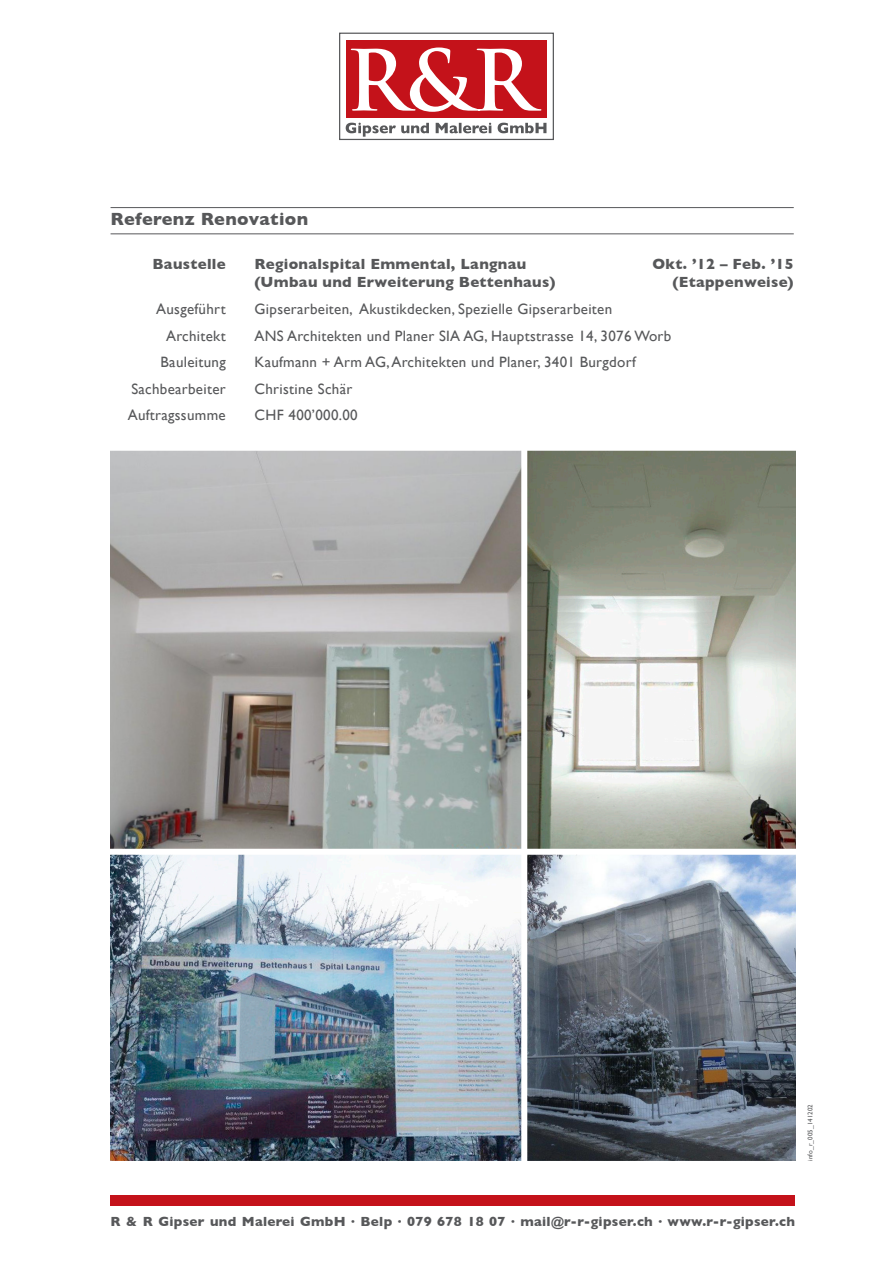
<style>
.page{position:relative;width:893px;height:1263px;background:#fff}
.page>*{position:absolute;margin:0;border:0;box-sizing:border-box;transform-origin:0 0}
.t1{font:700 18px "Gill Sans";letter-spacing:.02em;color:#57585a}
.t2{font:15px "Gill Sans";letter-spacing:.02em;color:#57585a}
.t3{font:700 15px "Gill Sans";letter-spacing:.02em;color:#57585a}
.t4{font:700 13.5px "Gill Sans";letter-spacing:.02em;color:#57585a}
.t5{font:6.75px "Gill Sans";letter-spacing:.02em;color:#57585a}
</style>
<div class="page">
<div style="left:111px;top:1196px;width:684px;height:10px;background:#c4121a"></div>
<img style="left:527px;top:451px;width:268px;height:398px">
<img style="left:527px;top:855px;width:268px;height:306px">
<img style="left:111px;top:855px;width:410px;height:306px">
<img style="left:111px;top:451px;width:410px;height:398px">
<div style="left:339px;top:33px;width:215px;height:107px;background:#fff;border:1px solid #57585a"></div>
<div style="left:346px;top:40px;width:201px;height:77px;background:#c4121a"></div>
<svg style="left:346px;top:123px;width:200px;height:14px"></svg>
<svg style="left:351px;top:47px;width:190px;height:65px"></svg>
<hr style="left:111px;top:207px;width:683px;height:1px;background:#57585a">
<hr style="left:111px;top:233px;width:683px;height:1px;background:#57585a">
<p class="t1" style="left:111px;top:208px;width:199px">Referenz Renovation</p>
<p class="t3" style="left:152px;top:256px;width:75px">Baustelle</p>
<p class="t3" style="left:255px;top:256px;width:273px">Regionalspital Emmental, Langnau</p>
<p class="t3" style="left:652px;top:256px;width:143px">Okt. ’12 – Feb. ’15</p>
<p class="t3" style="left:255px;top:274px;width:302px">(Umbau und Erweiterung Bettenhaus)</p>
<p class="t3" style="left:673px;top:274px;width:123px">(Etappenweise)</p>
<p class="t2" style="left:156px;top:300px;width:71px">Ausgeführt</p>
<p class="t2" style="left:255px;top:300px;width:359px">Gipserarbeiten, Akustikdecken, Spezielle Gipserarbeiten</p>
<p class="t2" style="left:166px;top:327px;width:61px">Architekt</p>
<p class="t2" style="left:255px;top:327px;width:418px">ANS Architekten und Planer SIA AG, Hauptstrasse 14, 3076 Worb</p>
<p class="t2" style="left:161px;top:353px;width:67px">Bauleitung</p>
<p class="t2" style="left:255px;top:353px;width:383px">Kaufmann + Arm AG, Architekten und Planer, 3401 Burgdorf</p>
<p class="t2" style="left:131px;top:380px;width:96px">Sachbearbeiter</p>
<p class="t2" style="left:255px;top:380px;width:99px">Christine Schär</p>
<p class="t2" style="left:128px;top:406px;width:99px">Auftragssumme</p>
<p class="t2" style="left:255px;top:406px;width:105px">CHF 400’000.00</p>
<p class="t5" style="left:806px;top:1161px;width:58px;rotate:-90deg">info_r_005_141202</p>
<p class="t4" style="left:111px;top:1213px;width:686px">R &amp; R Gipser und Malerei GmbH · Belp · 079 678 18 07 · mail@r-r-gipser.ch · www.r-r-gipser.ch</p>
</div>
